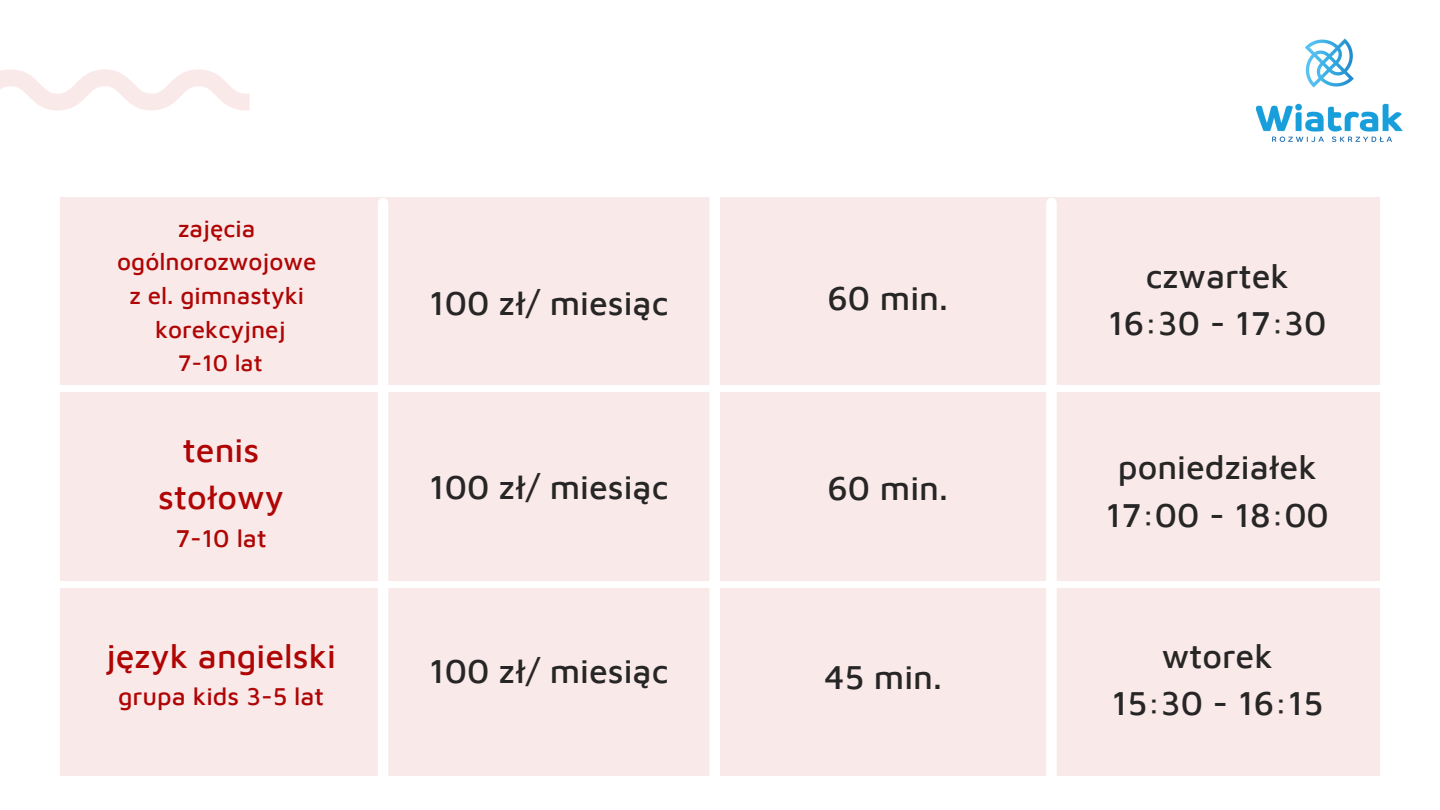
<style>
.page{position:relative;width:1440px;height:810px;background:#fff}
.page>*{position:absolute;margin:0;border:0;box-sizing:border-box;transform-origin:0 0}
.t1{font:500 34px "Maven Pro";color:#272626}
.t2{font:500 34px "Maven Pro";color:#af0505}
.t3{font:500 25px "Maven Pro";color:#af0505}
.t4{font:500 24.3px "Maven Pro";color:#af0505}
.t5{font:500 23.3px "Maven Pro";color:#af0505}
</style>
<div class="page">
<div style="left:60px;top:198px;width:1319px;height:187px;background:#fae9e9"></div>
<div style="left:60px;top:393px;width:1319px;height:188px;background:#fae9e9"></div>
<div style="left:60px;top:588px;width:1319px;height:188px;background:#fae9e9"></div>
<img style="left:1255px;top:38px;width:148px;height:104px">
<div style="left:709px;top:184px;width:11px;height:609px;background:#fff"></div>
<div style="left:1046px;top:203px;width:11px;height:607px;background:#fff"></div>
<div style="left:378px;top:203px;width:10px;height:607px;background:#fff"></div>
<svg style="left:0;top:69px;width:250px;height:42px"></svg>
<p class="t4" style="left:178px;top:213px;width:79px">zajęcia</p>
<p class="t4" style="left:117px;top:247px;width:201px">ogólnorozwojowe</p>
<p class="t4" style="left:129px;top:281px;width:176px">z el. gimnastyki</p>
<p class="t4" style="left:155px;top:314px;width:132px">korekcyjnej</p>
<p class="t5" style="left:178px;top:348px;width:86px">7-10 lat</p>
<p class="t2" style="left:183px;top:429px;width:78px">tenis</p>
<p class="t2" style="left:158px;top:476px;width:127px">stołowy</p>
<p class="t3" style="left:176px;top:522px;width:93px">7-10 lat</p>
<p class="t2" style="left:106px;top:635px;width:231px">język angielski</p>
<p class="t3" style="left:118px;top:681px;width:208px">grupa kids 3-5 lat</p>
<p class="t1" style="left:429px;top:282px;width:241px">100 zł/ miesiąc</p>
<p class="t1" style="left:429px;top:466px;width:241px">100 zł/ miesiąc</p>
<p class="t1" style="left:429px;top:651px;width:241px">100 zł/ miesiąc</p>
<p class="t1" style="left:828px;top:278px;width:122px">60 min.</p>
<p class="t1" style="left:828px;top:467px;width:122px">60 min.</p>
<p class="t1" style="left:824px;top:656px;width:119px">45 min.</p>
<p class="t1" style="left:1146px;top:255px;width:145px">czwartek</p>
<p class="t1" style="left:1108px;top:302px;width:220px">16:30 - 17:30</p>
<p class="t1" style="left:1118px;top:447px;width:201px">poniedziałek</p>
<p class="t1" style="left:1106px;top:494px;width:224px">17:00 - 18:00</p>
<p class="t1" style="left:1162px;top:635px;width:113px">wtorek</p>
<p class="t1" style="left:1112px;top:682px;width:213px">15:30 - 16:15</p>
</div>
